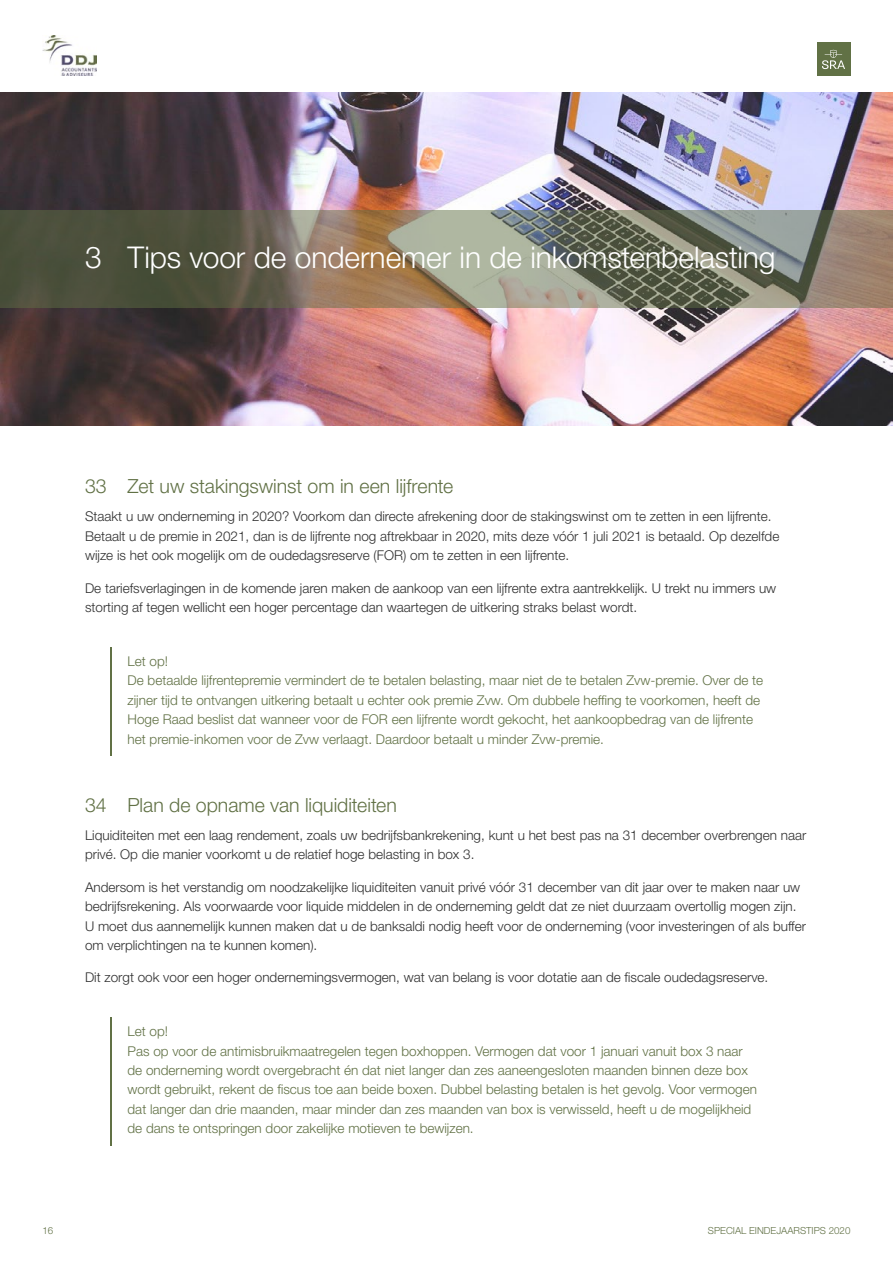
<style>
.page{position:relative;width:893px;height:1263px;background:#fff}
.page>*{position:absolute;margin:0;border:0;box-sizing:border-box;transform-origin:0 0}
.t1{font:300 30px "Helvetica Neue LT Std";letter-spacing:-.005em;color:#fff}
.t2{font:300 19.5px "Helvetica Neue LT Std";color:#617145}
.t3{font:300 13.5px/19.5px "Helvetica Neue LT Std";color:#2f2f2f}
.t4{font:300 13.5px/19.5px "Helvetica Neue LT Std";color:#617145}
.t5{font:300 9.75px "Helvetica Neue LT Std";color:#617145}
</style>
<div class="page">
<img style="left:0;top:92px;width:893px;height:333px">
<svg style="left:0;top:210px;width:893px;height:98px;background:#787562"></svg>
<div style="left:817px;top:43px;width:33px;height:33px;background:#617145"></div>
<svg style="left:822px;top:50px;width:23px;height:19px"></svg>
<img style="left:43px;top:35px;width:54px;height:41px">
<hr style="left:111px;top:647px;width:1px;height:109px;background:#617145">
<hr style="left:111px;top:1018px;width:1px;height:128px;background:#617145">
<h1 class="t1" style="left:85px;top:239px;width:692px">3 Tips voor de ondernemer in de inkomstenbelasting</h1>
<h2 class="t2" style="left:85px;top:474px;width:370px">33 Zet uw stakingswinst om in een lijfrente</h2>
<p class="t3" style="left:85px;top:507px;width:696px">Staakt u uw onderneming in 2020? Voorkom dan directe afrekening door de stakingswinst om te zetten in een lijfrente.<br>Betaalt u de premie in 2021, dan is de lijfrente nog aftrekbaar in 2020, mits deze vóór 1 juli 2021 is betaald. Op dezelfde wijze is het ook mogelijk om de oudedagsreserve (FOR) om te zetten in een lijfrente.</p>
<p class="t3" style="left:85px;top:578px;width:693px">De tariefsverlagingen in de komende jaren maken de aankoop van een lijfrente extra aantrekkelijk. U trekt nu immers uw storting af tegen wellicht een hoger percentage dan waartegen de uitkering straks belast wordt.</p>
<p class="t4" style="left:128px;top:651px;width:637px">Let op!<br>De betaalde lijfrentepremie vermindert de te betalen belasting, maar niet de te betalen Zvw-premie. Over de te zijner tijd te ontvangen uitkering betaalt u echter ook premie Zvw. Om dubbele heffing te voorkomen, heeft de Hoge Raad beslist dat wanneer voor de FOR een lijfrente wordt gekocht, het aankoopbedrag van de lijfrente het premie-inkomen voor de Zvw verlaagt. Daardoor betaalt u minder Zvw-premie.</p>
<h2 class="t2" style="left:85px;top:793px;width:313px">34 Plan de opname van liquiditeiten</h2>
<p class="t3" style="left:85px;top:825px;width:723px">Liquiditeiten met een laag rendement, zoals uw bedrijfsbankrekening, kunt u het best pas na 31 december overbrengen naar privé. Op die manier voorkomt u de relatief hoge belasting in box 3.</p>
<p class="t3" style="left:85px;top:877px;width:722px">Andersom is het verstandig om noodzakelijke liquiditeiten vanuit privé vóór 31 december van dit jaar over te maken naar uw bedrijfsrekening. Als voorwaarde voor liquide middelen in de onderneming geldt dat ze niet duurzaam overtollig mogen zijn.<br>U moet dus aannemelijk kunnen maken dat u de banksaldi nodig heeft voor de onderneming (voor investeringen of als buffer om verplichtingen na te kunnen komen).</p>
<p class="t3" style="left:85px;top:968px;width:685px">Dit zorgt ook voor een hoger ondernemingsvermogen, wat van belang is voor dotatie aan de fiscale oudedagsreserve.</p>
<p class="t4" style="left:128px;top:1021px;width:631px">Let op!<br>Pas op voor de antimisbruikmaatregelen tegen boxhoppen. Vermogen dat voor 1 januari vanuit box 3 naar de onderneming wordt overgebracht én dat niet langer dan zes aaneengesloten maanden binnen deze box wordt gebruikt, rekent de fiscus toe aan beide boxen. Dubbel belasting betalen is het gevolg. Voor vermogen dat langer dan drie maanden, maar minder dan zes maanden van box is verwisseld, heeft u de mogelijkheid de dans te ontspringen door zakelijke motieven te bewijzen.</p>
<p class="t5" style="left:43px;top:1224px;width:12px">16</p>
<p class="t5" style="left:708px;top:1224px;width:144px">SPECIAL EINDEJAARSTIPS 2020</p>
</div>
